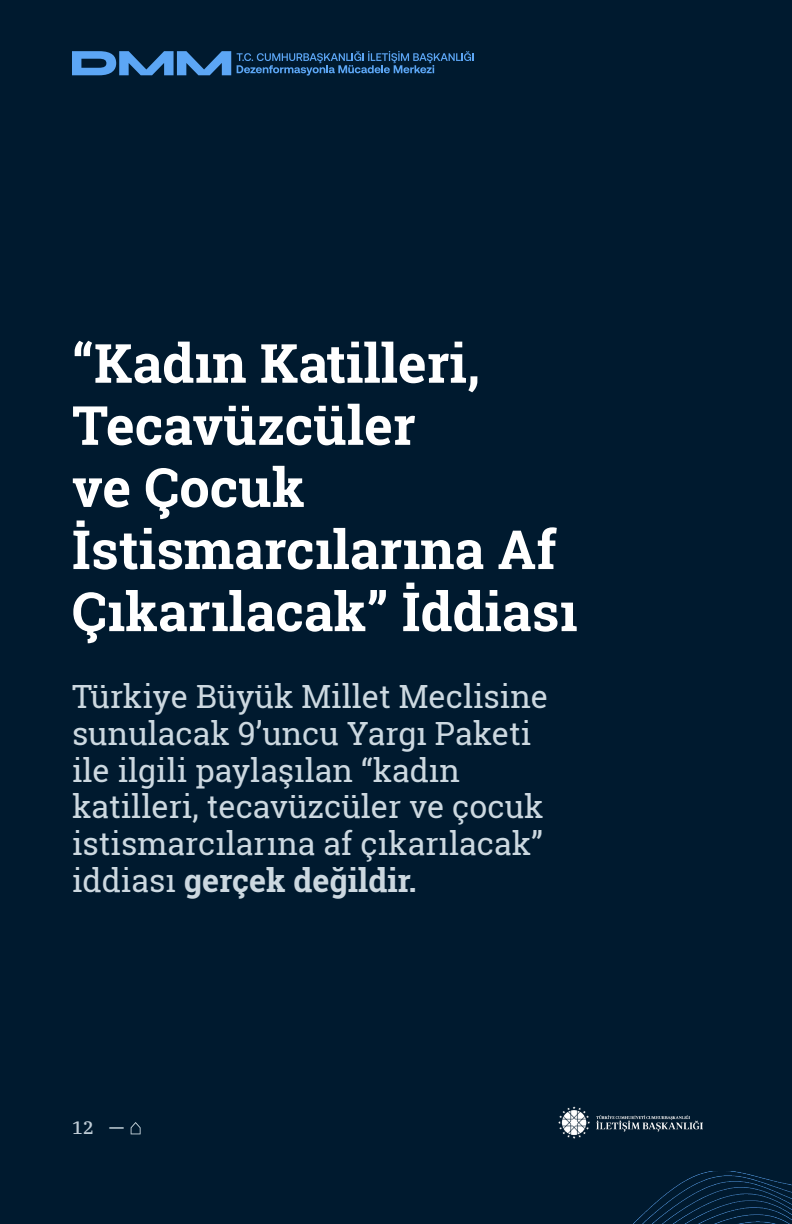
<style>
.page{position:relative;width:792px;height:1224px;background:#001a2f}
.page>*{position:absolute;margin:0;border:0;box-sizing:border-box;transform-origin:0 0}
.heading_2{font:700 54px/62.2px "Roboto Slab";color:#fff}
.heading_2-2{font:32px/36.8px "Roboto Slab";color:#ccd8e0}
.t1{font:500 18px "IBM Plex Serif";color:#bfccd6}
.s1{font-weight:700}
.s2{font-size:20px;color:#ccd9e0}
</style>
<div class="page">
<img style="left:633px;top:1171px;width:159px;height:53px">
<img style="left:558px;top:1106px;width:144px;height:32px">
<svg style="left:131px;top:1122px;width:10px;height:12px"></svg>
<svg style="left:72px;top:51px;width:159px;height:24px"></svg>
<svg style="left:237px;top:51px;width:237px;height:24px"></svg>
<p class="heading_2" style="left:72px;top:331px;width:507px">“Kadın Katilleri,<br>Tecavüzcüler<br>ve Çocuk<br>İstismarcılarına Af<br>Çıkarılacak” İddiası</p>
<p class="heading_2-2" style="left:72px;top:678px;width:478px">Türkiye Büyük Millet Meclisine sunulacak 9’uncu Yargı Paketi ile ilgili paylaşılan “kadın katilleri, tecavüzcüler ve çocuk istismarcılarına af çıkarılacak” iddiası <span class="s1">gerçek değildir.</span></p>
<p class="t1" style="left:72px;top:1114px;width:54px">12 <span class="s2">—</span></p>
</div>
